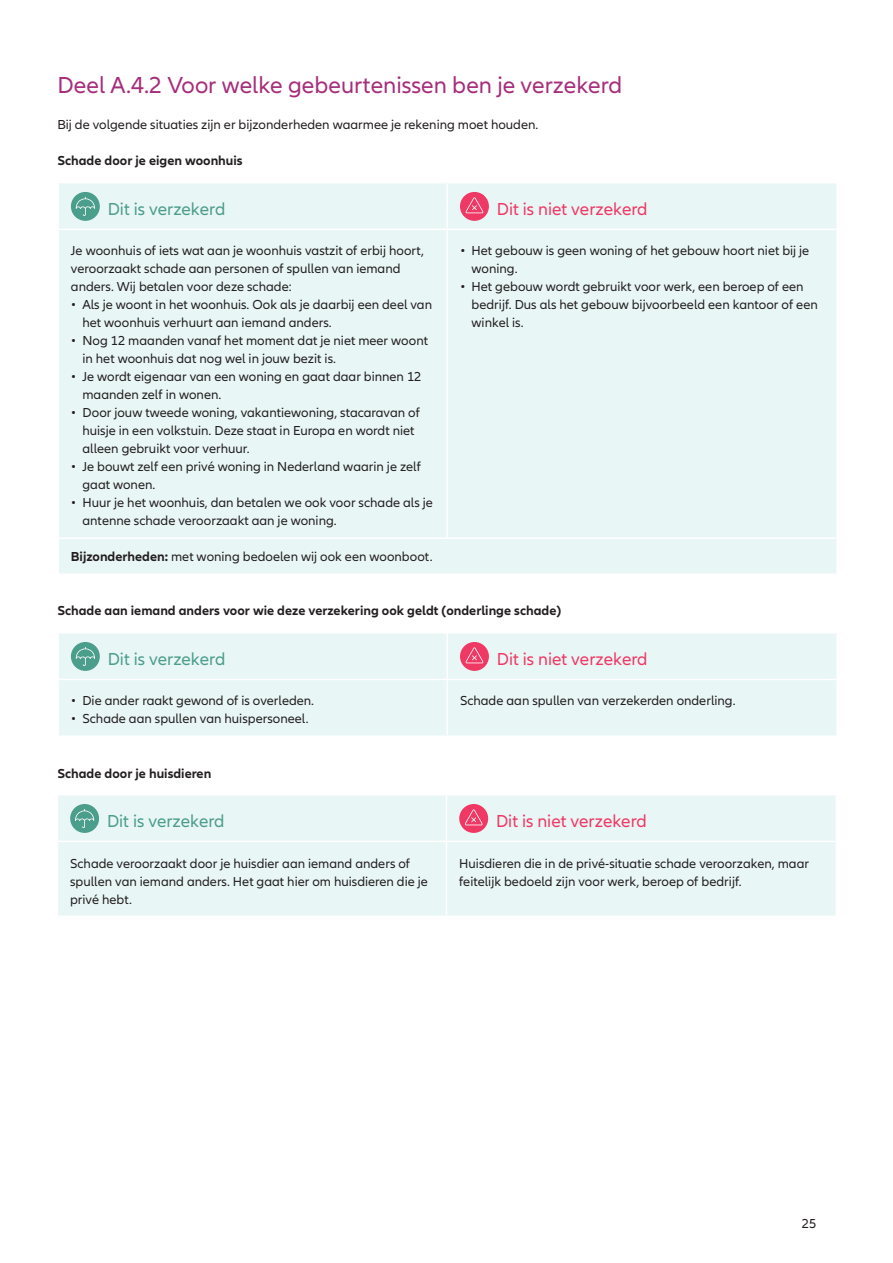
<style>
.page{position:relative;width:893px;height:1263px;background:#fff}
.page>*{position:absolute;margin:0;border:0;box-sizing:border-box;transform-origin:0 0}
.t1{font:24px "Allianz Neo";color:#a62d7b}
.H3_tabel{font:18px "Allianz Neo";color:#ef3864}
.H3_tabel-2{font:18px "Allianz Neo";color:#4b9d8c}
.Paragraaf{font:13.5px/18px "Allianz Neo";color:#231f20}
.t2{font:700 13.5px "Allianz Neo";color:#231f20}
.s1{font-weight:700}
</style>
<div class="page">
<div style="left:59px;top:183px;width:777px;height:390px;background:#e9f6f6"></div>
<hr style="left:57px;top:537px;width:390px;height:2px;background:#fff">
<hr style="left:447px;top:537px;width:389px;height:2px;background:#fff">
<hr style="left:57px;top:229px;width:390px;height:1px;background:#fff">
<hr style="left:447px;top:229px;width:389px;height:1px;background:#fff">
<hr style="left:446px;top:183px;width:2px;height:46px;background:#fff">
<hr style="left:446px;top:230px;width:2px;height:307px;background:#fff">
<div style="left:71px;top:192px;width:29px;height:29px;background:#4b9d8c;border-radius:50%"></div>
<svg style="left:76px;top:197px;width:19px;height:19px"></svg>
<div style="left:460px;top:192px;width:29px;height:29px;background:#ef3864;border-radius:50%"></div>
<svg style="left:466px;top:197px;width:17px;height:16px"></svg>
<div style="left:59px;top:633px;width:777px;height:102px;background:#e9f6f6"></div>
<hr style="left:57px;top:679px;width:390px;height:1px;background:#fff">
<hr style="left:447px;top:679px;width:389px;height:1px;background:#fff">
<hr style="left:446px;top:633px;width:2px;height:46px;background:#fff">
<hr style="left:446px;top:680px;width:2px;height:55px;background:#fff">
<div style="left:71px;top:642px;width:29px;height:29px;background:#4b9d8c;border-radius:50%"></div>
<svg style="left:76px;top:647px;width:19px;height:19px"></svg>
<div style="left:460px;top:642px;width:29px;height:29px;background:#ef3864;border-radius:50%"></div>
<svg style="left:466px;top:647px;width:17px;height:16px"></svg>
<div style="left:58px;top:795px;width:778px;height:120px;background:#e9f6f6"></div>
<hr style="left:57px;top:841px;width:389px;height:1px;background:#fff">
<hr style="left:446px;top:841px;width:390px;height:1px;background:#fff">
<hr style="left:446px;top:795px;width:1px;height:46px;background:#fff">
<hr style="left:446px;top:842px;width:1px;height:73px;background:#fff">
<div style="left:70px;top:804px;width:29px;height:29px;background:#4b9d8c;border-radius:50%"></div>
<svg style="left:75px;top:809px;width:19px;height:19px"></svg>
<div style="left:459px;top:804px;width:29px;height:29px;background:#ef3864;border-radius:50%"></div>
<svg style="left:465px;top:809px;width:18px;height:16px"></svg>
<h2 class="t1" style="left:57px;top:72px;width:566px">Deel A.4.2 Voor welke gebeurtenissen ben je verzekerd</h2>
<p class="Paragraaf" style="left:57px;top:116px;width:482px">Bij de volgende situaties zijn er bijzonderheden waarmee je rekening moet houden.</p>
<h4 class="t2" style="left:57px;top:153px;width:187px">Schade door je eigen woonhuis</h4>
<p class="H3_tabel-2" style="left:108px;top:199px;width:119px">Dit is verzekerd</p>
<p class="H3_tabel" style="left:497px;top:199px;width:152px">Dit is niet verzekerd</p>
<p class="Paragraaf" style="left:71px;top:242px;width:355px">Je woonhuis of iets wat aan je woonhuis vastzit of erbij hoort, veroorzaakt schade aan personen of spullen van iemand anders. Wij betalen voor deze schade:</p>
<p class="Paragraaf" style="left:82px;top:296px;width:351px;text-indent:-12px">• Als je woont in het woonhuis. Ook als je daarbij een deel van het woonhuis verhuurt aan iemand anders.</p>
<p class="Paragraaf" style="left:82px;top:332px;width:347px;text-indent:-12px">• Nog 12 maanden vanaf het moment dat je niet meer woont in het woonhuis dat nog wel in jouw bezit is.</p>
<p class="Paragraaf" style="left:82px;top:368px;width:340px;text-indent:-12px">• Je wordt eigenaar van een woning en gaat daar binnen 12 maanden zelf in wonen.</p>
<p class="Paragraaf" style="left:82px;top:404px;width:339px;text-indent:-12px">• Door jouw tweede woning, vakantiewoning, stacaravan of huisje in een volkstuin. Deze staat in Europa en wordt niet alleen gebruikt voor verhuur.</p>
<p class="Paragraaf" style="left:82px;top:458px;width:340px;text-indent:-12px">• Je bouwt zelf een privé woning in Nederland waarin je zelf gaat wonen.</p>
<p class="Paragraaf" style="left:82px;top:494px;width:352px;text-indent:-12px">• Huur je het woonhuis, dan betalen we ook voor schade als je antenne schade veroorzaakt aan je woning.</p>
<p class="Paragraaf" style="left:472px;top:242px;width:339px;text-indent:-12px">• Het gebouw is geen woning of het gebouw hoort niet bij je woning.</p>
<p class="Paragraaf" style="left:472px;top:278px;width:348px;text-indent:-12px">• Het gebouw wordt gebruikt voor werk, een beroep of een bedrijf. Dus als het gebouw bijvoorbeeld een kantoor of een winkel is.</p>
<p class="Paragraaf" style="left:71px;top:548px;width:363px"><span class="s1">Bijzonderheden:</span> met woning bedoelen wij ook een woonboot.</p>
<h4 class="t2" style="left:57px;top:603px;width:505px">Schade aan iemand anders voor wie deze verzekering ook geldt (onderlinge schade)</h4>
<p class="H3_tabel-2" style="left:108px;top:649px;width:119px">Dit is verzekerd</p>
<p class="H3_tabel" style="left:497px;top:649px;width:152px">Dit is niet verzekerd</p>
<p class="Paragraaf" style="left:71px;top:692px;width:245px">• Die ander raakt gewond of is overleden.</p>
<p class="Paragraaf" style="left:71px;top:710px;width:239px">• Schade aan spullen van huispersoneel.</p>
<p class="Paragraaf" style="left:460px;top:692px;width:277px">Schade aan spullen van verzekerden onderling.</p>
<h4 class="t2" style="left:57px;top:765px;width:155px">Schade door je huisdieren</h4>
<p class="H3_tabel-2" style="left:107px;top:811px;width:119px">Dit is verzekerd</p>
<p class="H3_tabel" style="left:496px;top:811px;width:152px">Dit is niet verzekerd</p>
<p class="Paragraaf" style="left:70px;top:854px;width:359px">Schade veroorzaakt door je huisdier aan iemand anders of spullen van iemand anders. Het gaat hier om huisdieren die je privé hebt.</p>
<p class="Paragraaf" style="left:459px;top:854px;width:351px">Huisdieren die in de privé-situatie schade veroorzaken, maar feitelijk bedoeld zijn voor werk, beroep of bedrijf.</p>
<p class="Paragraaf" style="left:802px;top:1214px;width:16px">25</p>
</div>
